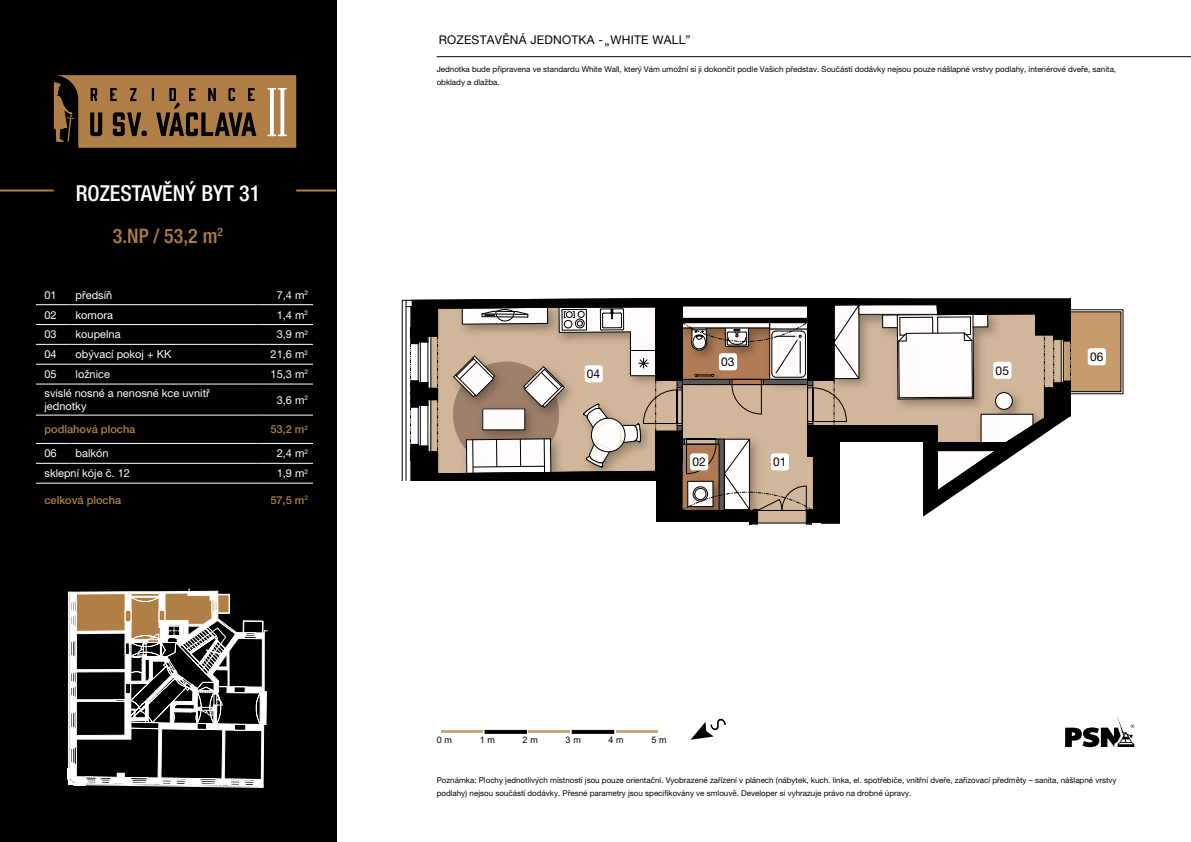
<style>
.page{position:relative;width:1191px;height:842px;background:#fff}
.page>*{position:absolute;margin:0;border:0;box-sizing:border-box;transform-origin:0 0}
.t1{font:500 condensed 22px "Helvetica Neue LT Pro";color:#fff}
.t2{font:500 condensed 20px "Helvetica Neue LT Pro";color:#b07f46}
.t3{font:12px "Helvetica Neue LT Pro";letter-spacing:.02em;color:#000}
.t4{font:11px/13.2px "Helvetica Neue LT Pro";color:#fff}
.t5{font:500 11px "Helvetica Neue LT Pro";color:#b07f46}
.t6{font:9px "Arial";color:#000}
.t7{font:8px/12.5px "Helvetica Neue LT Pro";color:#000}
</style>
<div class="page">
<svg style="left:1065px;top:717px;width:69px;height:30px"></svg>
<div style="left:0;top:0;width:336px;height:842px;background:#000"></div>
<hr style="left:437px;top:56px;width:754px;height:1px;background:#000">
<svg style="left:402px;top:299px;width:722px;height:226px"></svg>
<svg style="left:910px;top:417px;width:214px;height:108px"></svg>
<div style="left:397px;top:481px;width:259px;height:123px;background:#fff"></div>
<div style="left:640px;top:522px;width:109px;height:45px;background:#fff"></div>
<div style="left:840px;top:442px;width:82px;height:148px;background:#fff"></div>
<div style="left:812px;top:523px;width:8px;height:6px;background:#fff"></div>
<hr style="left:441px;top:730px;width:42px;height:3px;background:#c9a780">
<hr style="left:528px;top:730px;width:42px;height:3px;background:#c9a780">
<hr style="left:485px;top:730px;width:42px;height:3px;background:#000">
<hr style="left:572px;top:730px;width:42px;height:3px;background:#000">
<hr style="left:616px;top:730px;width:41px;height:3px;background:#c9a780">
<svg style="left:690px;top:718px;width:36px;height:22px"></svg>
<svg style="left:54px;top:75px;width:242px;height:73px"></svg>
<hr style="left:296px;top:189px;width:40px;height:2px;background:#b07f46">
<hr style="left:0;top:189px;width:54px;height:2px;background:#b07f46">
<svg style="left:68px;top:589px;width:199px;height:199px"></svg>
<hr style="left:36px;top:304px;width:35px;height:1px;background:#fff">
<hr style="left:71px;top:304px;width:187px;height:1px;background:#fff">
<hr style="left:258px;top:304px;width:55px;height:1px;background:#fff">
<hr style="left:36px;top:324px;width:35px;height:1px;background:#fff">
<hr style="left:71px;top:324px;width:187px;height:1px;background:#fff">
<hr style="left:258px;top:324px;width:55px;height:1px;background:#fff">
<hr style="left:36px;top:344px;width:35px;height:1px;background:#fff">
<hr style="left:71px;top:344px;width:187px;height:1px;background:#fff">
<hr style="left:258px;top:344px;width:55px;height:1px;background:#fff">
<hr style="left:36px;top:364px;width:35px;height:1px;background:#fff">
<hr style="left:71px;top:364px;width:187px;height:1px;background:#fff">
<hr style="left:258px;top:364px;width:55px;height:1px;background:#fff">
<hr style="left:36px;top:384px;width:35px;height:1px;background:#fff">
<hr style="left:71px;top:384px;width:187px;height:1px;background:#fff">
<hr style="left:258px;top:384px;width:55px;height:1px;background:#fff">
<hr style="left:36px;top:415px;width:35px;height:1px;background:#fff">
<hr style="left:71px;top:415px;width:187px;height:1px;background:#fff">
<hr style="left:258px;top:415px;width:55px;height:1px;background:#fff">
<hr style="left:36px;top:443px;width:35px;height:1px;background:#fff">
<hr style="left:71px;top:443px;width:187px;height:1px;background:#fff">
<hr style="left:258px;top:443px;width:55px;height:1px;background:#fff">
<hr style="left:36px;top:463px;width:35px;height:1px;background:#fff">
<hr style="left:71px;top:463px;width:187px;height:1px;background:#fff">
<hr style="left:258px;top:463px;width:55px;height:1px;background:#fff">
<hr style="left:36px;top:483px;width:35px;height:1px;background:#fff">
<hr style="left:71px;top:483px;width:187px;height:1px;background:#fff">
<hr style="left:258px;top:483px;width:55px;height:1px;background:#fff">
<div style="left:771px;top:453px;width:18px;height:17px;background:#fff;border-radius:3px"></div>
<div style="left:690px;top:453px;width:18px;height:17px;background:#fff;border-radius:3px"></div>
<div style="left:719px;top:353px;width:18px;height:17px;background:#fff;border-radius:3px"></div>
<div style="left:584px;top:365px;width:19px;height:17px;background:#fff;border-radius:3px"></div>
<div style="left:993px;top:362px;width:18px;height:17px;background:#fff;border-radius:3px"></div>
<div style="left:1087px;top:348px;width:18px;height:17px;background:#fff;border-radius:3px"></div>
<h1 class="t1" style="left:76px;top:180px;width:186px">ROZESTAVĚNÝ BYT 31</h1>
<h2 class="t2" style="left:113px;top:224px;width:112px">3.NP / 53,2 m<sup>2</sup></h2>
<h3 class="t4" style="left:45px;top:288px;width:14px">01</h3>
<h3 class="t4" style="left:76px;top:288px;width:38px">předsíň</h3>
<h3 class="t4" style="left:277px;top:288px;width:33px">7,4 m<sup>2</sup></h3>
<h3 class="t4" style="left:45px;top:308px;width:14px">02</h3>
<h3 class="t4" style="left:76px;top:308px;width:39px">komora</h3>
<h3 class="t4" style="left:277px;top:308px;width:33px">1,4 m<sup>2</sup></h3>
<h3 class="t4" style="left:45px;top:328px;width:14px">03</h3>
<h3 class="t4" style="left:76px;top:328px;width:47px">koupelna</h3>
<h3 class="t4" style="left:277px;top:328px;width:33px">3,9 m<sup>2</sup></h3>
<h3 class="t4" style="left:45px;top:348px;width:14px">04</h3>
<h3 class="t4" style="left:76px;top:348px;width:97px">obývací pokoj + KK</h3>
<h3 class="t4" style="left:270px;top:348px;width:39px">21,6 m<sup>2</sup></h3>
<h3 class="t4" style="left:45px;top:367px;width:14px">05</h3>
<h3 class="t4" style="left:76px;top:367px;width:36px">ložnice</h3>
<h3 class="t4" style="left:270px;top:367px;width:39px">15,3 m<sup>2</sup></h3>
<h3 class="t4" style="left:45px;top:386px;width:167px">svislé nosné a nenosné kce uvnitř jednotky</h3>
<h3 class="t4" style="left:277px;top:393px;width:33px">3,6 m<sup>2</sup></h3>
<h3 class="t5" style="left:45px;top:423px;width:92px">podlahová plocha</h3>
<h3 class="t5" style="left:270px;top:423px;width:39px">53,2 m<sup>2</sup></h3>
<h3 class="t4" style="left:45px;top:447px;width:14px">06</h3>
<h3 class="t4" style="left:76px;top:447px;width:35px">balkón</h3>
<h3 class="t4" style="left:277px;top:447px;width:33px">2,4 m<sup>2</sup></h3>
<h3 class="t4" style="left:45px;top:466px;width:87px">sklepní kóje č. 12</h3>
<h3 class="t4" style="left:277px;top:466px;width:33px">1,9 m<sup>2</sup></h3>
<h3 class="t5" style="left:45px;top:493px;width:78px">celková plocha</h3>
<h3 class="t5" style="left:270px;top:493px;width:39px">57,5 m<sup>2</sup></h3>
<h3 class="t3" style="left:439px;top:33px;width:253px">ROZESTAVĚNÁ JEDNOTKA - WHITE WALL”</h3>
<h3 class="t3" style="left:604px;top:40px;width:7px">”</h3>
<p class="t7" style="left:437px;top:63px;width:681px">Jednotka bude připravena ve standardu White Wall, který Vám umožní si ji dokončit podle Vašich představ. Součástí dodávky nejsou pouze nášlapné vrstvy podlahy, interiérové dveře, sanita, obklady a dlažba.</p>
<h3 class="t3" style="left:721px;top:355px;width:15px">03</h3>
<h3 class="t3" style="left:587px;top:367px;width:15px">04</h3>
<h3 class="t3" style="left:995px;top:363px;width:15px">05</h3>
<h3 class="t3" style="left:692px;top:455px;width:15px">02</h3>
<h3 class="t3" style="left:773px;top:455px;width:15px">01</h3>
<h3 class="t3" style="left:1090px;top:350px;width:15px">06</h3>
<p class="t6" style="left:437px;top:734px;width:17px">0 m</p>
<p class="t6" style="left:479px;top:734px;width:17px">1 m</p>
<p class="t6" style="left:522px;top:734px;width:17px">2 m</p>
<p class="t6" style="left:565px;top:734px;width:17px">3 m</p>
<p class="t6" style="left:608px;top:734px;width:17px">4 m</p>
<p class="t6" style="left:651px;top:734px;width:17px">5 m</p>
<p class="t7" style="left:437px;top:774px;width:681px">Poznámka: Plochy jednotlivých místností jsou pouze orientační. Vyobrazené zařízení v plánech (nábytek, kuch. linka, el. spotřebiče, vnitřní dveře, zařizovací předměty – sanita, nášlapné vrstvy podlahy) nejsou součástí dodávky. Přesné parametry jsou specifikovány ve smlouvě. Developer si vyhrazuje právo na drobné úpravy.</p>
</div>
